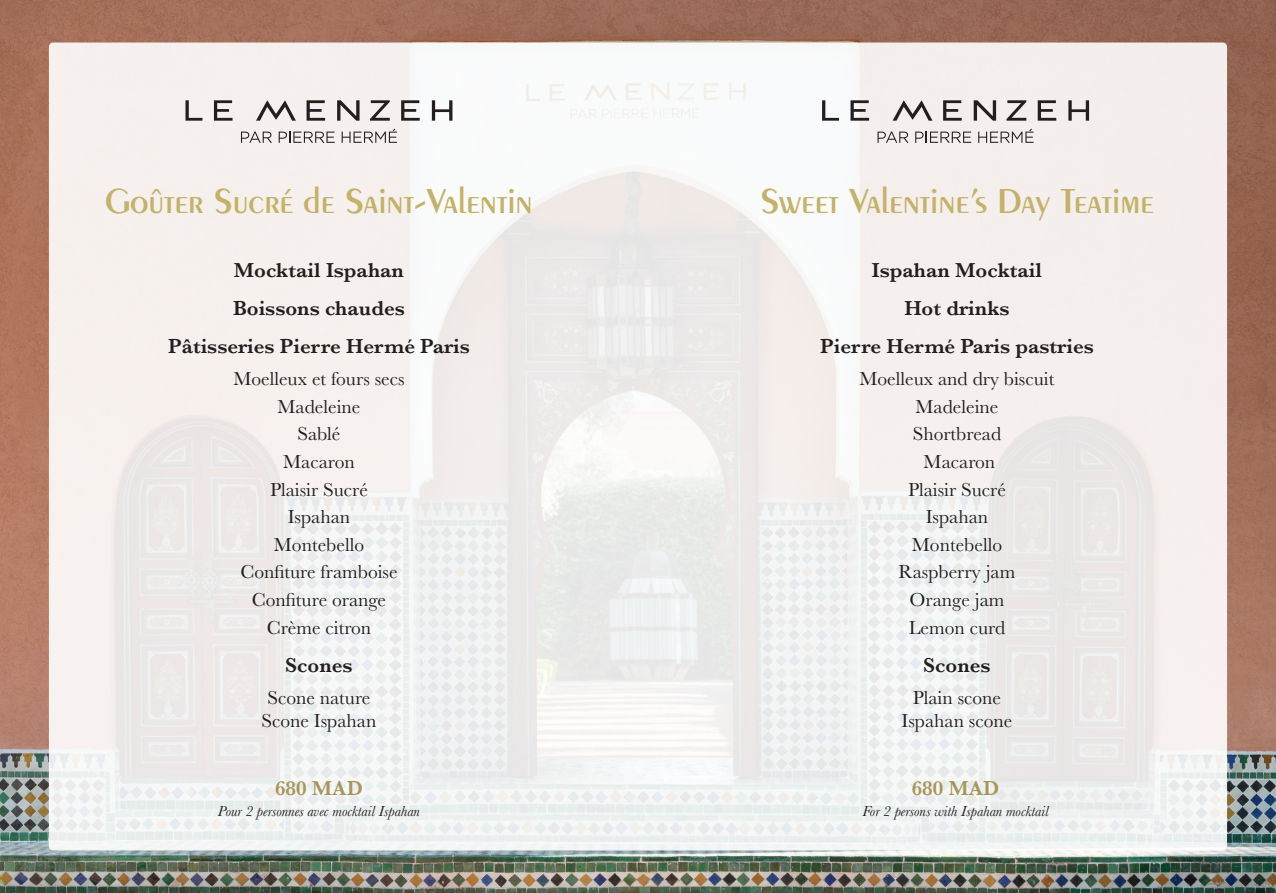
<style>
.page{position:relative;width:1276px;height:893px;background:#fff}
.page>*{position:absolute;margin:0;border:0;box-sizing:border-box;transform-origin:0 0}
.t1{font:600 37.05px "Peignot LT Std";color:#c4b268}
.t2{font:600 21px/38px "Baskerville";color:#231f20;text-align:center}
.t3{font:600 21px "Baskerville";color:#a8955a}
.t4{font:19.5px/27.6px "Baskerville";color:#231f20;text-align:center}
.t5{font:italic 15px "Baskerville";color:#231f20}
</style>
<div class="page">
<img style="left:0;top:0;width:1276px;height:893px">
<div style="left:49px;top:43px;width:1178px;height:807px;background:linear-gradient(to right,#f3f0ef,#f1efee);border-radius:4px"></div>
<svg style="left:241px;top:132px;width:31px;height:11px"></svg>
<svg style="left:279px;top:132px;width:56px;height:11px"></svg>
<svg style="left:342px;top:129px;width:55px;height:14px"></svg>
<svg style="left:256px;top:100px;width:40px;height:21px"></svg>
<svg style="left:337px;top:100px;width:22px;height:21px"></svg>
<svg style="left:185px;top:100px;width:17px;height:21px"></svg>
<svg style="left:214px;top:100px;width:18px;height:21px"></svg>
<svg style="left:306px;top:100px;width:19px;height:21px"></svg>
<svg style="left:370px;top:100px;width:20px;height:21px"></svg>
<svg style="left:401px;top:100px;width:19px;height:21px"></svg>
<svg style="left:432px;top:100px;width:20px;height:21px"></svg>
<svg style="left:877px;top:132px;width:31px;height:11px"></svg>
<svg style="left:915px;top:132px;width:56px;height:11px"></svg>
<svg style="left:978px;top:129px;width:55px;height:14px"></svg>
<svg style="left:892px;top:100px;width:40px;height:21px"></svg>
<svg style="left:973px;top:100px;width:23px;height:21px"></svg>
<svg style="left:822px;top:100px;width:17px;height:21px"></svg>
<svg style="left:850px;top:100px;width:19px;height:21px"></svg>
<svg style="left:943px;top:100px;width:18px;height:21px"></svg>
<svg style="left:1006px;top:100px;width:20px;height:21px"></svg>
<svg style="left:1037px;top:100px;width:19px;height:21px"></svg>
<svg style="left:1068px;top:100px;width:21px;height:21px"></svg>
<h1 class="t1" style="left:105px;top:179px;width:429px">Goûter Sucré de Saint-Valentin</h1>
<p class="t2" style="left:168px;top:251px;width:303px">Mocktail Ispahan<br>Boissons chaudes<br>Pâtisseries Pierre Hermé Paris</p>
<p class="t4" style="left:233px;top:365px;width:173px">Moelleux et fours secs<br>Madeleine<br>Sablé<br>Macaron<br>Plaisir Sucré<br>Ispahan<br>Montebello<br>Confiture framboise<br>Confiture orange<br>Crème citron</p>
<p class="t2" style="left:285px;top:646px;width:69px">Scones</p>
<p class="t4" style="left:261px;top:686px;width:116px;line-height:23.4px">Scone nature<br>Scone Ispahan</p>
<h1 class="t1" style="left:760px;top:179px;width:395px">Sweet Valentine’s Day Teatime</h1>
<p class="t2" style="left:820px;top:251px;width:275px">Ispahan Mocktail<br>Hot drinks<br>Pierre Hermé Paris pastries</p>
<p class="t4" style="left:859px;top:365px;width:197px">Moelleux and dry biscuit<br>Madeleine<br>Shortbread<br>Macaron<br>Plaisir Sucré<br>Ispahan<br>Montebello<br>Raspberry jam<br>Orange jam<br>Lemon curd</p>
<p class="t2" style="left:923px;top:646px;width:69px">Scones</p>
<p class="t4" style="left:901px;top:686px;width:112px;line-height:23.4px">Plain scone<br>Ispahan scone</p>
<p class="t3" style="left:275px;top:773px;width:89px">680 MAD</p>
<p class="t3" style="left:911px;top:773px;width:89px">680 MAD</p>
<p class="t5" style="left:218px;top:801px;width:204px">Pour 2 personnes avec mocktail Ispahan</p>
<p class="t5" style="left:862px;top:801px;width:187px">For 2 persons with Ispahan mocktail</p>
</div>
